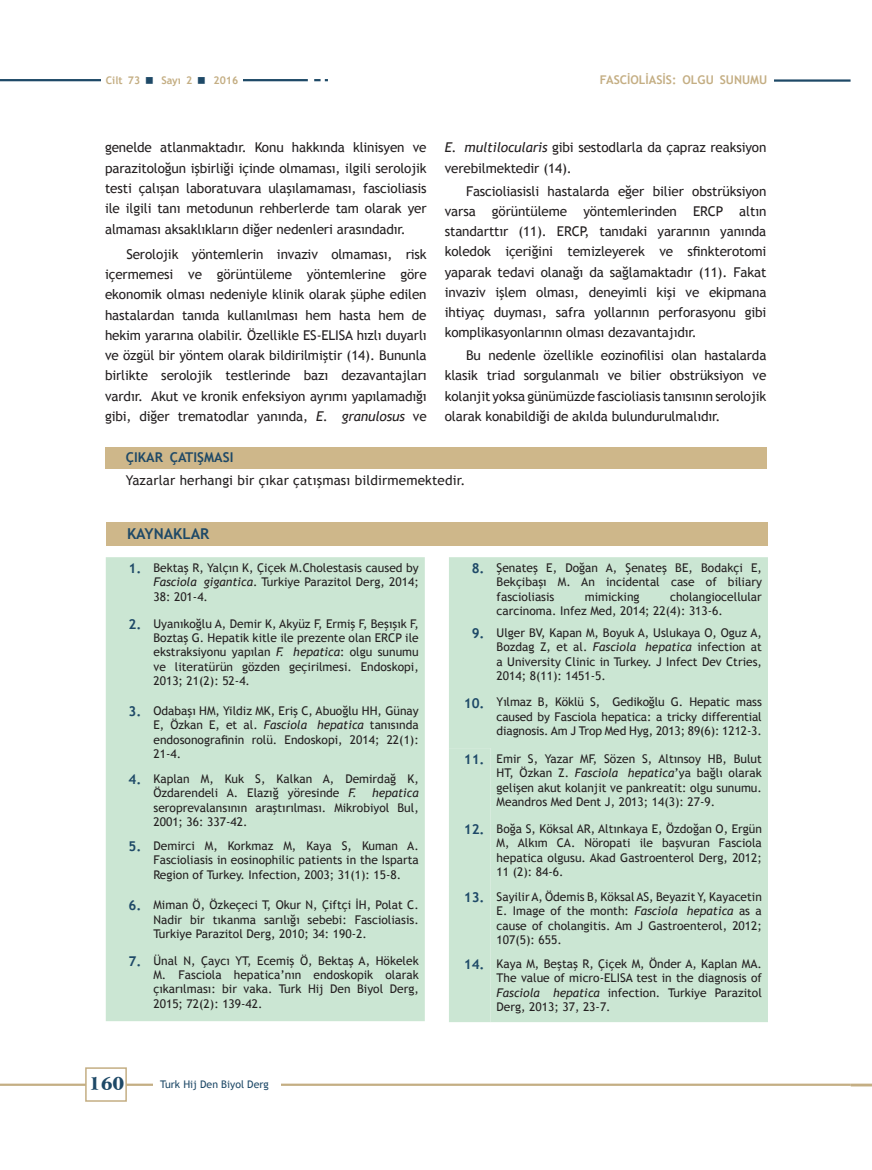
<style>
.page{position:relative;width:872px;height:1170px;background:#fff}
.page>*{position:absolute;margin:0;border:0;box-sizing:border-box;transform-origin:0 0}
.t1{font:900 18px "Arrus BT";color:#1e4967}
.metin{font:700 15px "Trebuchet MS";color:#1e4967}
.metin-2{font:13.5px/20.2px "Trebuchet MS";letter-spacing:-.01em;color:#231f20;text-align:justify}
.metin-3{font:13.5px "Trebuchet MS";letter-spacing:.01em;color:#231f20}
.metin-4{font:700 13.5px "Trebuchet MS";color:#1e4967}
.metin-5{font:12px/14.4px "Trebuchet MS";color:#231f20;text-align:justify}
.metin-6{font:700 12px "Trebuchet MS";color:#c4ae83}
.t2{font:10.5px "Trebuchet MS";color:#1e4967}
.t3{font:700 10.5px "Trebuchet MS";color:#c4ae83}
.s1{font-style:italic}
</style>
<div class="page">
<hr style="left:0;top:79px;width:328px;height:2px;background:#1e4967">
<hr style="left:850px;top:1083px;width:22px;height:2px;background:#c4ae83">
<hr style="left:0;top:1083px;width:850px;height:2px;background:#c4ae83">
<div style="left:85px;top:1067px;width:42px;height:34px;background:#fff;border:2px solid #c4ae83"></div>
<div style="left:153px;top:1077px;width:128px;height:14px;background:#fff"></div>
<div style="left:101px;top:75px;width:141px;height:13px;background:#fff"></div>
<svg style="left:308px;top:79px;width:6px;height:2px"></svg>
<svg style="left:320px;top:79px;width:5px;height:3px"></svg>
<hr style="left:774px;top:79px;width:76px;height:3px;background:#1e4967">
<div style="left:106px;top:557px;width:319px;height:464px;background:#cbe6d3"></div>
<div style="left:449px;top:557px;width:319px;height:465px;background:#cbe6d3"></div>
<div style="left:449px;top:748px;width:41px;height:274px;background:#cbe6d3"></div>
<div style="left:106px;top:522px;width:662px;height:23px;background:#ceb78a"></div>
<hr style="left:850px;top:1084px;width:22px;height:2px;background:#c4ae83">
<div style="left:105px;top:447px;width:661px;height:21px;background:#ceb78a"></div>
<p class="t3" style="left:106px;top:74px;width:36px">Cilt 73</p>
<p class="t3" style="left:161px;top:74px;width:33px">Sayı 2</p>
<p class="t3" style="left:214px;top:74px;width:26px">2016</p>
<p class="metin-6" style="left:600px;top:72px;width:169px">FASCİOLİASİS: OLGU SUNUMU</p>
<p class="metin-2" style="left:105px;top:138px;width:323px">genelde atlanmaktadır. Konu hakkında klinisyen ve parazitoloğun işbirliği içinde olmaması, ilgili serolojik testi çalışan laboratuvara ulaşılamaması, fascioliasis ile ilgili tanı metodunun rehberlerde tam olarak yer almaması aksaklıkların diğer nedenleri arasındadır.</p>
<p class="metin-2" style="left:105px;top:244px;width:323px;text-indent:21px">Serolojik yöntemlerin invaziv olmaması, risk içermemesi ve görüntüleme yöntemlerine göre ekonomik olması nedeniyle klinik olarak şüphe edilen hastalardan tanıda kullanılması hem hasta hem de hekim yararına olabilir. Özellikle ES-ELISA hızlı duyarlı ve özgül bir yöntem olarak bildirilmiştir (14). Bununla birlikte serolojik testlerinde bazı dezavantajları vardır. Akut ve kronik enfeksiyon ayrımı yapılamadığı gibi, diğer trematodlar yanında, <span class="s1">E. granulosus</span> ve</p>
<p class="metin-4" style="left:126px;top:448px;width:109px">ÇIKAR ÇATIŞMASI</p>
<p class="metin-2" style="left:445px;top:138px;width:323px"><span class="s1">E. multilocularis</span> gibi sestodlarla da çapraz reaksiyon verebilmektedir (14).</p>
<p class="metin-2" style="left:445px;top:181px;width:323px;text-indent:21px">Fascioliasisli hastalarda eğer bilier obstrüksiyon varsa görüntüleme yöntemlerinden ERCP altın standarttır (11). ERCP, tanıdaki yararının yanında koledok içeriğini temizleyerek ve sfinkterotomi yaparak tedavi olanağı da sağlamaktadır (11). Fakat invaziv işlem olması, deneyimli kişi ve ekipmana ihtiyaç duyması, safra yollarının perforasyonu gibi komplikasyonlarının olması dezavantajıdır.</p>
<p class="metin-2" style="left:445px;top:345px;width:323px;text-indent:21px">Bu nedenle özellikle eozinofilisi olan hastalarda klasik triad sorgulanmalı ve bilier obstrüksiyon ve kolanjit yoksa günümüzde fascioliasis tanısının serolojik olarak konabildiği de akılda bulundurulmalıdır.</p>
<p class="metin-3" style="left:126px;top:472px;width:341px">Yazarlar herhangi bir çıkar çatışması bildirmemektedir.</p>
<p class="metin" style="left:127px;top:524px;width:84px">KAYNAKLAR</p>
<p class="metin-4" style="left:129px;top:560px;width:14px">1.</p>
<p class="metin-5" style="left:153px;top:560px;width:267px">Bektaş R, Yalçın K, Çiçek M.Cholestasis caused by <span class="s1">Fasciola gigantica</span>. Turkiye Parazitol Derg, 2014; 38: 201-4.</p>
<p class="metin-4" style="left:129px;top:615px;width:14px">2.</p>
<p class="metin-5" style="left:153px;top:616px;width:267px">Uyanıkoğlu A, Demir K, Akyüz F, Ermiş F, Beşışık F, Boztaş G. Hepatik kitle ile prezente olan ERCP ile ekstraksiyonu yapılan <span class="s1">F. hepatica</span>: olgu sunumu ve literatürün gözden geçirilmesi. Endoskopi, 2013; 21(2): 52-4.</p>
<p class="metin-4" style="left:129px;top:702px;width:14px">3.</p>
<p class="metin-5" style="left:153px;top:703px;width:267px">Odabaşı HM, Yildiz MK, Eriş C, Abuoğlu HH, Günay E, Özkan E, et al. <span class="s1">Fasciola hepatica</span> tanısında endosonografinin rolü. Endoskopi, 2014; 22(1):<br>21-4.</p>
<p class="metin-4" style="left:129px;top:770px;width:14px">4.</p>
<p class="metin-5" style="left:153px;top:771px;width:267px">Kaplan M, Kuk S, Kalkan A, Demirdağ K,<br>Özdarendeli A. Elazığ yöresinde <span class="s1">F.</span></p>
<p class="metin-5" style="left:153px;top:785px;width:267px;text-indent:219px"><span class="s1">hepatica </span>seroprevalansının araştırılması. Mikrobiyol Bul, 2001; 36: 337-42.</p>
<p class="metin-4" style="left:129px;top:837px;width:14px">5.</p>
<p class="metin-5" style="left:153px;top:838px;width:267px">Demirci M, Korkmaz M, Kaya S, Kuman A.<br>Fascioliasis in eosinophilic patients in the Isparta Region of Turkey. Infection, 2003; 31(1): 15-8.</p>
<p class="metin-4" style="left:129px;top:897px;width:14px">6.</p>
<p class="metin-5" style="left:153px;top:897px;width:267px">Miman Ö, Özkeçeci T, Okur N, Çiftçi İH, Polat C.<br>Nadir bir tıkanma sarılığı sebebi: Fascioliasis.<br>Turkiye Parazitol Derg, 2010; 34: 190-2.</p>
<p class="metin-4" style="left:129px;top:952px;width:14px">7.</p>
<p class="metin-5" style="left:153px;top:953px;width:267px">Ünal N, Çaycı YT, Ecemiş Ö, Bektaş A, Hökelek M. Fasciola hepatica’nın endoskopik olarak çıkarılması: bir vaka. Turk Hij Den Biyol Derg, 2015; 72(2): 139-42.</p>
<h1 class="t1" style="left:89px;top:1071px;width:37px">160</h1>
<p class="t2" style="left:160px;top:1078px;width:110px">Turk Hij Den Biyol Derg</p>
<p class="metin-4" style="left:472px;top:560px;width:14px">8.</p>
<p class="metin-5" style="left:496px;top:560px;width:267px">Şenateş E, Doğan A, Şenateş BE, Bodakçi E, Bekçibaşı M. An incidental case of biliary fascioliasis</p>
<p class="metin-5" style="left:496px;top:589px;width:267px;text-indent:173px">cholangiocellular carcinoma. Infez Med, 2014; 22(4): 313-6.</p>
<p class="metin-5" style="left:585px;top:589px;width:56px">mimicking</p>
<p class="metin-4" style="left:472px;top:625px;width:14px">9.</p>
<p class="metin-5" style="left:496px;top:625px;width:267px">Ulger BV, Kapan M, Boyuk A, Uslukaya O, Oguz A, Bozdag Z, et al. <span class="s1">Fasciola hepatica</span> infection at a University Clinic in Turkey. J Infect Dev Ctries, 2014; 8(11): 1451-5.</p>
<p class="metin-4" style="left:464px;top:694px;width:22px">10.</p>
<p class="metin-5" style="left:496px;top:695px;width:267px">Yılmaz B, Köklü S, Gedikoğlu G. Hepatic mass caused by Fasciola hepatica: a tricky differential diagnosis. Am J Trop Med Hyg, 2013; 89(6): 1212-3.</p>
<p class="metin-4" style="left:464px;top:750px;width:22px">11.</p>
<p class="metin-5" style="left:496px;top:751px;width:267px">Emir S, Yazar MF, Sözen S, Altınsoy HB, Bulut HT, Özkan Z. <span class="s1">Fasciola hepatica</span>’ya bağlı olarak gelişen akut kolanjit ve pankreatit: olgu sunumu.<br>Meandros Med Dent J, 2013; 14(3): 27-9.</p>
<p class="metin-4" style="left:464px;top:820px;width:22px">12.</p>
<p class="metin-5" style="left:496px;top:821px;width:267px">Boğa S, Köksal AR, Altınkaya E, Özdoğan O, Ergün M, Alkım CA. Nöropati ile başvuran Fasciola hepatica olgusu. Akad Gastroenterol Derg, 2012; 11 (2): 84-6.</p>
<p class="metin-4" style="left:464px;top:888px;width:22px">13.</p>
<p class="metin-5" style="left:496px;top:889px;width:267px">Sayilir A, Ödemis B, Köksal AS, Beyazit Y, Kayacetin E. Image of the month: <span class="s1">Fasciola hepatica</span> as a cause of cholangitis. Am J Gastroenterol, 2012; 107(5): 655.</p>
<p class="metin-4" style="left:464px;top:955px;width:22px">14.</p>
<p class="metin-5" style="left:496px;top:956px;width:267px">Kaya M, Beştaş R, Çiçek M, Önder A, Kaplan MA.<br>The value of micro-ELISA test in the diagnosis of <span class="s1">Fasciola hepatica</span> infection. Turkiye Parazitol Derg, 2013; 37, 23-7.</p>
</div>
